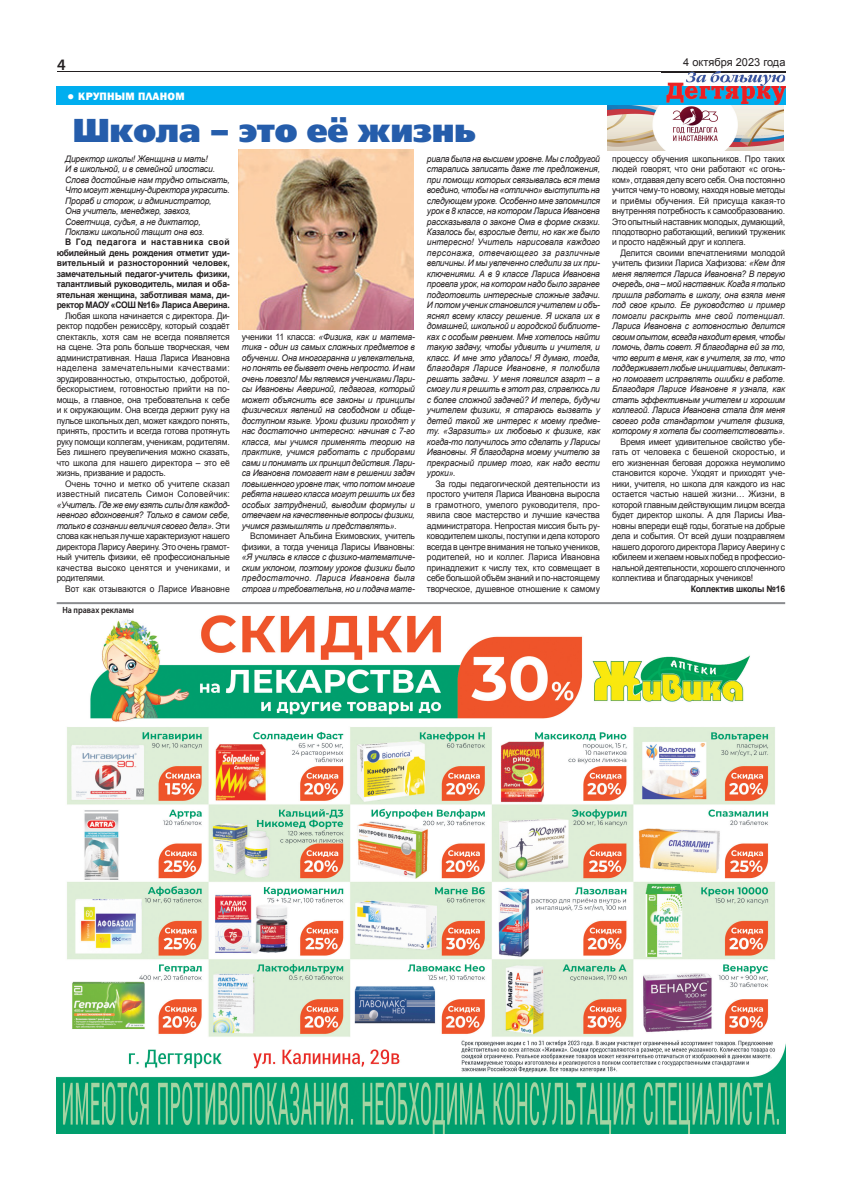
<style>
.page{position:relative;width:842px;height:1191px;background:#fff}
.page>*{position:absolute;margin:0;border:0;box-sizing:border-box;transform-origin:0 0}
.t1{font:33px "Free Set Black C";letter-spacing:-.01em;color:#255dab}
.t2{font:600 16px "Myriad Pro";color:#231f20}
.t3{font:11px "Arial";color:#231f20}
.t4{font:800 11px "Franklin Gothic";letter-spacing:.025em;color:#fff}
.t5{font:italic 9px/10.5px "Arial";letter-spacing:-.02em;color:#231f20;text-align:justify;scale:.95 1}
.t6{font:9px/10.5px "Arial";letter-spacing:-.02em;color:#231f20;text-align:justify;scale:.95 1}
.t7{font:700 9px/10.5px "Arial";letter-spacing:-.03em;color:#231f20;text-align:justify;scale:.95 1}
.t8{font:9px/10.5px "Arial";letter-spacing:.015em;color:#231f20;text-align:right;scale:.95 1}
.t9{font:9px "Arial";letter-spacing:.005em;color:#231f20;scale:.95 1}
.t10{font:600 9px "Myriad Pro";color:#231f20;scale:.9 1}
.s1{font-style:italic}
.s2{font-style:normal}
</style>
<div class="page">
<hr style="left:57px;top:72px;width:729px;height:1px;background:#231f20">
<img style="left:238px;top:149px;width:176px;height:180px">
<div style="left:57px;top:86px;width:728px;height:18px;background:#00aeef"></div>
<img style="left:662px;top:71px;width:123px;height:34px">
<img style="left:662px;top:72px;width:123px;height:1px">
<img style="left:662px;top:86px;width:123px;height:18px">
<img style="left:607px;top:105px;width:177px;height:46px">
<hr style="left:57px;top:602px;width:728px;height:2px;background:#8a8c8f">
<img style="left:57px;top:615px;width:728px;height:519px">
<h2 class="t2" style="left:57px;top:55px;width:10px">4</h2>
<p class="t4" style="left:67px;top:89px;width:119px">● КРУПНЫМ ПЛАНОМ</p>
<h1 class="t1" style="left:73px;top:118px;width:405px">Школа – это её жизнь</h1>
<p class="t5" style="left:65px;top:153px;width:175px;text-align:left">Директор школы! Женщина и мать!<br>И в школьной, и в семейной ипостаси.<br>Слова достойные нам трудно отыскать, Что могут женщину-директора украсить.<br>Прораб и сторож, и администратор,<br>Она учитель, менеджер, завхоз, Советчица, судья, а не диктатор, Поклажи школьной тащит она воз.</p>
<p class="t7" style="left:57px;top:237px;width:184px;text-indent:9px">В Год педагога и наставника свой юбилейный день рождения отметит уди&shy;вительный и разносторонний человек, замечательный педагог-учитель физики, талантливый руководитель, милая и оба&shy;ятельная женщина, заботливая мама, ди&shy;ректор МАОУ «СОШ №16» Лариса Аверина.</p>
<p class="t6" style="left:57px;top:311px;width:184px;text-indent:9px">Любая школа начинается с директора. Ди&shy;ректор подобен режиссёру, который создаёт спектакль, хотя сам не всегда появляется на сцене. Эта роль больше творческая, чем административная. Наша Лариса Ивановна наделена замечательными качествами: эрудированностью, открытостью, добротой, бескорыстием, готовностью прийти на по&shy;мощь, а главное, она требовательна к себе и к окружающим. Она всегда держит руку на пульсе школьных дел, может каждого понять, принять, простить и всегда готова протянуть руку помощи коллегам, ученикам, родителям.<br>Без лишнего преувеличения можно сказать, что школа для нашего директора – это её жизнь, призвание и радость.</p>
<p class="t8" style="left:57px;top:478px;width:184px">Очень точно и метко об учителе сказал известный писатель Симон Соловейчик:</p>
<p class="t6" style="left:57px;top:499px;width:184px"><span class="s1">«Учитель. Где же ему взять силы для каждод&shy;невного вдохновения? Только в самом себе, только в сознании величия своего дела»</span>. Эти слова как нельзя лучше характеризуют нашего директора Ларису Аверину. Это очень грамот&shy;ный учитель физики, её профессиональные качества высоко ценятся и учениками, и родителями.</p>
<p class="t9" style="left:65px;top:583px;width:175px">Вот как отзываются о Ларисе Ивановне</p>
<p class="t5" style="left:427px;top:153px;width:184px">риала была на высшем уровне. Мы с подругой старались записать даже те предложения, при помощи которых связывалась вся тема воедино, чтобы на «отлично» выступить на следующем уроке. Особенно мне запомнился урок в 8 классе, на котором Лариса Ивановна рассказывала о законе Ома в форме сказки.<br>Казалось бы, взрослые дети, но как же было интересно! Учитель нарисовала каждого персонажа, отвечающего за различные величины. И мы увлеченно следили за их при&shy;ключениями. А в 9 классе Лариса Ивановна провела урок, на котором надо было заранее подготовить интересные сложные задачи.<br>И потом ученик становился учителем и объ&shy;яснял всему классу решение. Я искала их в домашней, школьной и городской библиоте&shy;ках с особым рвением. Мне хотелось найти такую задачу, чтобы удивить и учителя, и класс. И мне это удалось! Я думаю, тогда, благодаря Ларисе Ивановне, я полюбила решать задачи. У меня появился азарт – а смогу ли я решить в этот раз, справлюсь ли с более сложной задачей? И теперь, будучи учителем физики, я стараюсь вызвать у детей такой же интерес к моему предме&shy;ту. «Заразить» их любовью к физике, как когда-то получилось это сделать у Ларисы Ивановны. Я благодарна моему учителю за прекрасный пример того, как надо вести уроки».</p>
<p class="t6" style="left:427px;top:478px;width:184px;text-indent:9px">За годы педагогической деятельности из простого учителя Лариса Ивановна выросла в грамотного, умелого руководителя, про&shy;явила свое мастерство и лучшие качества администратора. Непростая миссия быть ру&shy;ководителем школы, поступки и дела которого всегда в центре внимания не только учеников, родителей, но и коллег. Лариса Ивановна принадлежит к числу тех, кто совмещает в себе большой объём знаний и по-настоящему творческое, душевное отношение к самому</p>
<p class="t5" style="left:242px;top:332px;width:184px"><span class="s2">ученики 11 класса:</span> «Физика, как и матема&shy;тика - один из самых сложных предметов в обучении. Она многогранна и увлекательна, но понять ее бывает очень непросто. И нам очень повезло! Мы являемся учениками Лари&shy;сы Ивановны Авериной, педагога, который может объяснить все законы и принципы физических явлений на свободном и обще&shy;доступном языке. Уроки физики проходят у нас достаточно интересно: начиная с 7-го класса, мы учимся применять теорию на практике, учимся работать с приборами сами и понимать их принцип действия. Лари&shy;са Ивановна помогает нам в решении задач повышенного уровне так, что потом многие ребята нашего класса могут решить их без особых затруднений, выводим формулы и отвечаем на качественные вопросы физики, учимся размышлять и представлять».</p>
<p class="t6" style="left:242px;top:531px;width:184px;text-align:right">Вспоминает Альбина Екимовских, учитель физики, а тогда ученица Ларисы Ивановны:</p>
<p class="t5" style="left:242px;top:552px;width:184px">«Я училась в классе с физико-математиче&shy;ским уклоном, поэтому уроков физики было предостаточно. Лариса Ивановна была строга и требовательна, но и подача мате-</p>
<p class="t10" style="left:62px;top:604px;width:81px">На правах рекламы</p>
<p class="t3" style="left:683px;top:56px;width:104px">4 октября 2023 года</p>
<p class="t6" style="left:612px;top:153px;width:184px">процессу обучения школьников. Про таких людей говорят, что они работают «с огонь&shy;ком», отдавая делу всего себя. Она постоянно учится чему-то новому, находя новые методы и приёмы обучения. Ей присуща какая-то внутренняя потребность к самообразованию.<br>Это опытный наставник молодых, думающий, плодотворно работающий, великий труженик и просто надёжный друг и коллега.</p>
<p class="t5" style="left:612px;top:248px;width:184px;text-indent:9px"><span class="s2">Делится своими впечатлениями молодой учитель физики Лариса Хафизова:</span> «Кем для меня является Лариса Ивановна? В первую очередь, она – мой наставник. Когда я только пришла работать в школу, она взяла меня под свое крыло. Ее руководство и пример помогли раскрыть мне свой потенциал.<br>Лариса Ивановна с готовностью делится своим опытом, всегда находит время, чтобы помочь, дать совет. Я благодарна ей за то, что верит в меня, как в учителя, за то, что поддерживает любые инициативы, деликат&shy;но помогает исправлять ошибки в работе.<br>Благодаря Ларисе Ивановне я узнала, как стать эффективным учителем и хорошим коллегой. Лариса Ивановна стала для меня своего рода стандартом учителя физика, которому я хотела бы соответствовать».</p>
<p class="t6" style="left:612px;top:436px;width:184px;text-indent:9px">Время имеет удивительное свойство убе&shy;гать от человека с бешеной скоростью, и его жизненная беговая дорожка неумолимо становится короче. Уходят и приходят уче&shy;ники, учителя, но школа для каждого из нас остается частью нашей жизни… Жизни, в которой главным действующим лицом всегда будет директор школы. А для Ларисы Ива&shy;новны впереди ещё годы, богатые на добрые дела и события. От всей души поздравляем нашего дорогого директора Ларису Аверину с юбилеем и желаем новых побед в профессио&shy;нальной деятельности, хорошего сплоченного коллектива и благодарных учеников!</p>
<p class="t7" style="left:691px;top:583px;width:101px">Коллектив школы №16</p>
</div>
